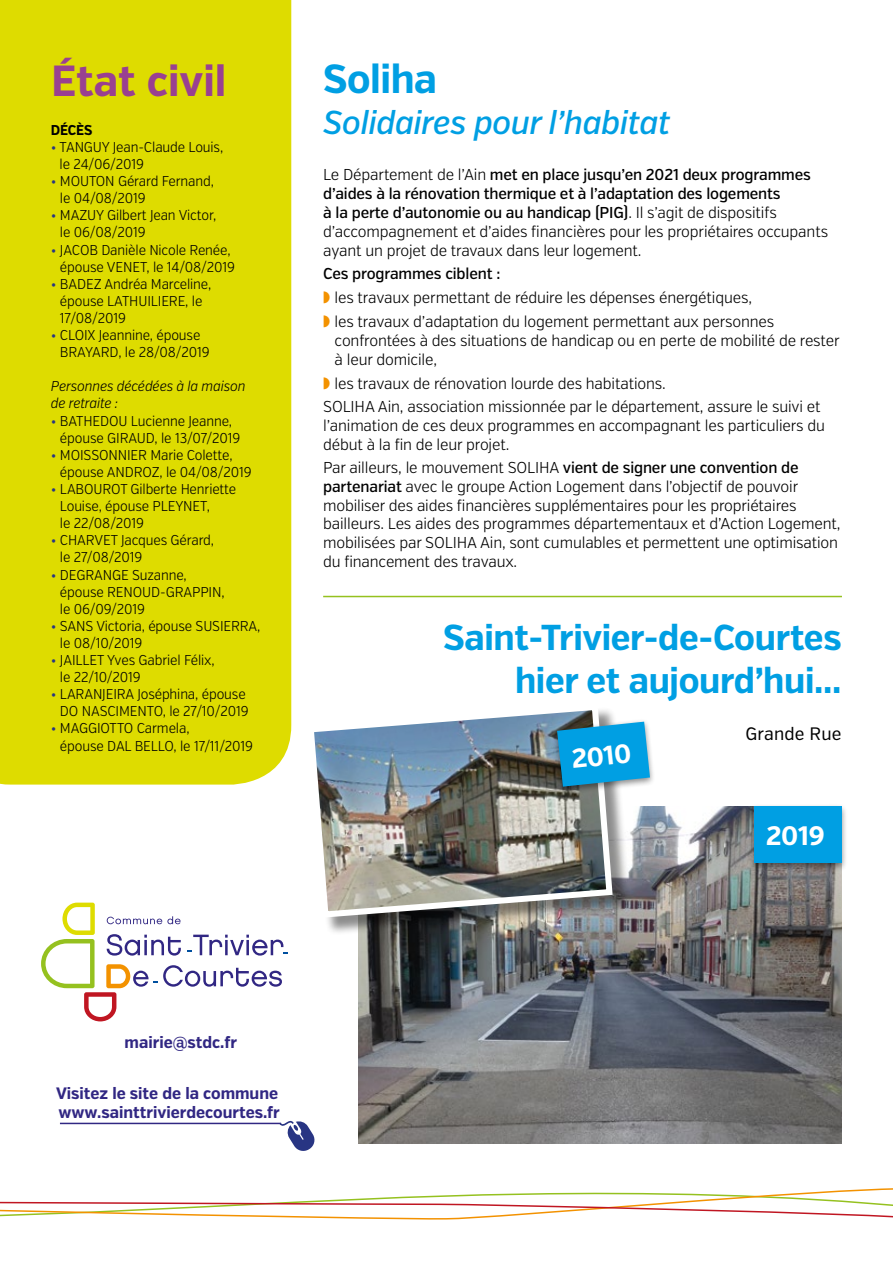
<style>
.page{position:relative;width:893px;height:1263px;background:#fff}
.page>*{position:absolute;margin:0;border:0;box-sizing:border-box;transform-origin:0 0}
.t1{font:700 43.5px "Verb Cond";color:#994091}
.t2{font:700 40.5px "Verb Cond";letter-spacing:-.01em;color:#009fe3}
.t3{font:700 36px/43.2px "Verb Cond";letter-spacing:-.01em;color:#009fe3;text-align:right}
.t4{font:italic 500 33px "Verb Cond";letter-spacing:-.01em;color:#009fe3}
.t5{font:700 26.7px "Verb Cond";color:#fff}
.t6{font:18px "Verb Cond";letter-spacing:.01em;color:#000}
.t7{font:700 16.5px/19.8px "Verb Cond";color:#312783}
.t8{font:300 15.75px/18.9px "Verb Cond";letter-spacing:-.01em;color:#000}
.t9{font:300 14.25px/17.1px "Verb Cond";letter-spacing:-.01em;color:#000}
.t10{font:italic 300 14.25px/17.1px "Verb Cond";letter-spacing:-.01em;color:#000}
.t11{font:700 14.25px "Verb Cond";letter-spacing:-.01em;color:#000}
.s1{color:#283583}
.s2{font-weight:500}
.s3{color:#f39200}
</style>
<div class="page">
<svg style="left:0;top:1188px;width:893px;height:32px"></svg>
<svg style="left:41px;top:903px;width:247px;height:118px"></svg>
<div style="left:0;top:0;width:291px;height:784px;background:#dedc00"></div>
<hr style="left:323px;top:596px;width:519px;height:1px;background:#95c11f">
<img style="left:359px;top:807px;width:483px;height:337px">
<div style="left:310px;top:706px;width:321px;height:230px;background:#000;opacity:.45"></div>
<img style="left:310px;top:706px;width:306px;height:215px">
<div style="left:551px;top:719px;width:105px;height:76px;background:#000;opacity:.45"></div>
<svg style="left:557px;top:722px;width:93px;height:65px;background:#1b9cd3"></svg>
<div style="left:749px;top:804px;width:99px;height:68px;background:#000;opacity:.45"></div>
<div style="left:754px;top:807px;width:88px;height:56px;background:#009fe3"></div>
<hr style="left:60px;top:1123px;width:221px;height:1px;background:#312783">
<svg style="left:279px;top:1120px;width:36px;height:31px"></svg>
<h1 class="t1" style="left:51px;top:54px;width:177px">État civil</h1>
<p class="t11" style="left:51px;top:121px;width:43px">DÉCÈS</p>
<p class="t9" style="left:60px;top:139px;width:165px;text-indent:-9px"><span class="s1">•</span> TANGUY Jean-Claude Louis, le 24/06/2019</p>
<p class="t9" style="left:60px;top:173px;width:156px;text-indent:-9px"><span class="s1">•</span> MOUTON Gérard Fernand, le 04/08/2019</p>
<p class="t9" style="left:60px;top:207px;width:158px;text-indent:-9px"><span class="s1">•</span> MAZUY Gilbert Jean Victor, le 06/08/2019</p>
<p class="t9" style="left:60px;top:241px;width:177px;text-indent:-9px"><span class="s1">•</span> JACOB Danièle Nicole Renée, épouse VENET, le 14/08/2019</p>
<p class="t9" style="left:60px;top:275px;width:153px;text-indent:-9px"><span class="s1">•</span> BADEZ Andréa Marceline, épouse LATHUILIERE, le<br>17/08/2019</p>
<p class="t9" style="left:60px;top:327px;width:151px;text-indent:-9px"><span class="s1">•</span> CLOIX Jeannine, épouse<br>BRAYARD, le 28/08/2019</p>
<p class="t10" style="left:51px;top:378px;width:196px">Personnes décédées à la maison de retraite :</p>
<p class="t9" style="left:60px;top:412px;width:182px;text-indent:-9px"><span class="s1">•</span> BATHEDOU Lucienne Jeanne, épouse GIRAUD, le 13/07/2019</p>
<p class="t9" style="left:60px;top:446px;width:193px;text-indent:-9px"><span class="s1">•</span> MOISSONNIER Marie Colette, épouse ANDROZ, le 04/08/2019</p>
<p class="t9" style="left:60px;top:481px;width:178px;text-indent:-9px"><span class="s1">•</span> LABOUROT Gilberte Henriette<br>Louise, épouse PLEYNET,<br>le 22/08/2019</p>
<p class="t9" style="left:60px;top:532px;width:156px;text-indent:-9px"><span class="s1">•</span> CHARVET Jacques Gérard, le 27/08/2019</p>
<p class="t9" style="left:60px;top:566px;width:166px;text-indent:-9px"><span class="s1">•</span> DEGRANGE Suzanne, épouse RENOUD-GRAPPIN, le 06/09/2019</p>
<p class="t9" style="left:60px;top:617px;width:202px;text-indent:-9px"><span class="s1">•</span> SANS Victoria, épouse SUSIERRA, le 08/10/2019</p>
<p class="t9" style="left:60px;top:652px;width:156px;text-indent:-9px"><span class="s1">•</span> JAILLET Yves Gabriel Félix, le 22/10/2019</p>
<p class="t9" style="left:51px;top:686px;width:199px;text-align:right"><span class="s1">•</span> LARANJEIRA Joséphina, épouse<br>DO NASCIMENTO, le 27/10/2019</p>
<p class="t9" style="left:60px;top:720px;width:195px;text-indent:-9px"><span class="s1">•</span> MAGGIOTTO Carmela,<br>épouse DAL BELLO, le 17/11/2019</p>
<h2 class="t2" style="left:323px;top:55px;width:116px">Soliha</h2>
<h3 class="t4" style="left:323px;top:102px;width:349px">Solidaires pour l’habitat</h3>
<p class="t8" style="left:323px;top:165px;width:506px">Le Département de l’Ain <span class="s2">met en place jusqu’en 2021 deux programmes d’aides à la rénovation thermique et à l’adaptation des logements<br>à la perte d’autonomie ou au handicap (PIG)</span>. Il s’agit de dispositifs d’accompagnement et d’aides financières pour les propriétaires occupants ayant un projet de travaux dans leur logement.</p>
<p class="t8" style="left:323px;top:261px;width:453px;line-height:24px"><span class="s2">Ces programmes ciblent :<br></span><span class="s3">◗</span> les travaux permettant de réduire les dépenses énergétiques,<br><span class="s3">◗</span> les travaux d’adaptation du logement permettant aux personnes</p>
<p class="t8" style="left:335px;top:331px;width:506px">confrontées à des situations de handicap ou en perte de mobilité de rester à leur domicile,</p>
<p class="t8" style="left:323px;top:372px;width:499px;line-height:23.1px"><span class="s3">◗</span> les travaux de rénovation lourde des habitations.<br>SOLIHA Ain, association missionnée par le département, assure le suivi et</p>
<p class="t8" style="left:323px;top:416px;width:503px">l’animation de ces deux programmes en accompagnant les particuliers du début à la fin de leur projet.</p>
<p class="t8" style="left:323px;top:458px;width:519px">Par ailleurs, le mouvement SOLIHA <span class="s2">vient de signer une convention de partenariat</span> avec le groupe Action Logement dans l’objectif de pouvoir mobiliser des aides financières supplémentaires pour les propriétaires bailleurs. Les aides des programmes départementaux et d’Action Logement, mobilisées par SOLIHA Ain, sont cumulables et permettent une optimisation du financement des travaux.</p>
<h3 class="t3" style="left:443px;top:617px;width:400px">Saint-Trivier-de-Courtes hier et aujourd’hui...</h3>
<p class="t6" style="left:745px;top:723px;width:98px">Grande Rue</p>
<h3 class="t5" style="left:570px;top:743px;width:61px;rotate:-6deg">2010</h3>
<h3 class="t5" style="left:766px;top:820px;width:60px">2019</h3>
<p class="t7" style="left:125px;top:1033px;width:114px">mairie@stdc.fr</p>
<p class="t7" style="left:56px;top:1083px;width:225px">Visitez le site de la commune www.sainttrivierdecourtes.fr</p>
</div>
